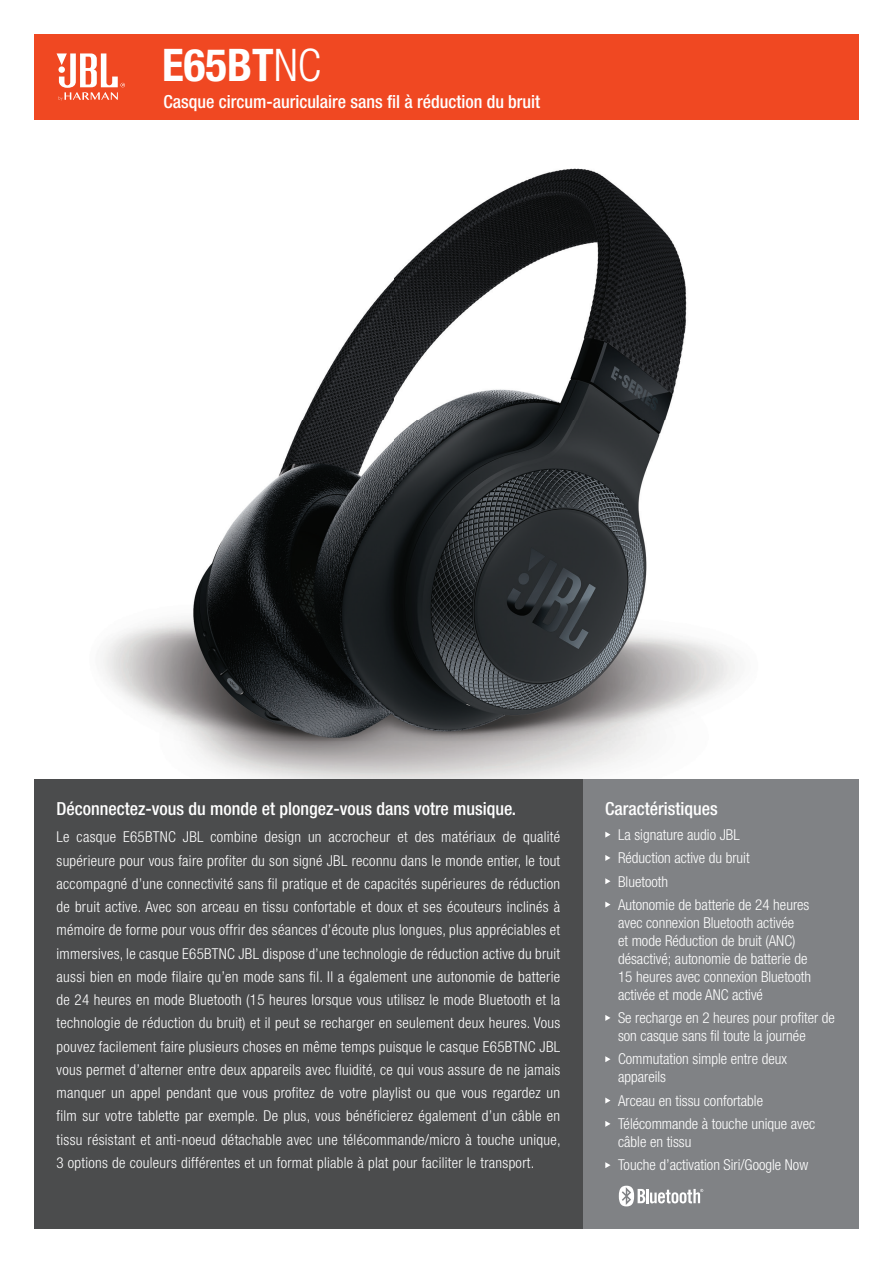
<style>
.page{position:relative;width:893px;height:1263px;background:#fff}
.page>*{position:absolute;margin:0;border:0;box-sizing:border-box;transform-origin:0 0}
.t1{font:700 condensed 45px "Helvetica Neue LT Pro";color:#fff}
.t2{font:500 condensed 18px "Helvetica Neue LT Pro";color:#fff}
.t3{font:300 condensed 15px/23.2px "Helvetica Neue LT Pro";color:#fff}
.s1{font-weight:300}
</style>
<div class="page">
<img style="left:34px;top:119px;width:825px;height:660px">
<div style="left:583px;top:779px;width:276px;height:450px;background:#808285"></div>
<svg style="left:605px;top:832px;width:5px;height:6px"></svg>
<svg style="left:605px;top:855px;width:5px;height:6px"></svg>
<svg style="left:605px;top:878px;width:5px;height:6px"></svg>
<svg style="left:605px;top:901px;width:5px;height:6px"></svg>
<svg style="left:605px;top:1015px;width:5px;height:6px"></svg>
<svg style="left:605px;top:1056px;width:5px;height:6px"></svg>
<svg style="left:605px;top:1097px;width:5px;height:6px"></svg>
<svg style="left:605px;top:1121px;width:5px;height:6px"></svg>
<svg style="left:605px;top:1162px;width:5px;height:6px"></svg>
<div style="left:34px;top:34px;width:825px;height:85px;background:#f04822"></div>
<div style="left:34px;top:779px;width:549px;height:450px;background:#4b4c4d"></div>
<svg style="left:57px;top:53px;width:68px;height:48px"></svg>
<svg style="left:619px;top:1186px;width:84px;height:20px"></svg>
<h1 class="t1" style="left:162px;top:37px;width:160px">E65BT<span class="s1">NC</span></h1>
<p class="t2" style="left:163px;top:90px;width:378px">Casque circum-auriculaire sans fil à réduction du bruit</p>
<p class="t2" style="left:57px;top:798px;width:461px">Déconnectez-vous du monde et plongez-vous dans votre musique.</p>
<p class="t3" style="left:57px;top:825px;width:506px;text-align:justify">Le casque E65BTNC JBL combine design un accrocheur et des matériaux de qualité supérieure pour vous faire profiter du son signé JBL reconnu dans le monde entier, le tout accompagné d’une connectivité sans fil pratique et de capacités supérieures de réduction de bruit active. Avec son arceau en tissu confortable et doux et ses écouteurs inclinés à mémoire de forme pour vous offrir des séances d’écoute plus longues, plus appréciables et immersives, le casque E65BTNC JBL dispose d’une technologie de réduction active du bruit aussi bien en mode filaire qu’en mode sans fil. Il a également une autonomie de batterie de 24 heures en mode Bluetooth (15 heures lorsque vous utilisez le mode Bluetooth et la technologie de réduction du bruit) et il peut se recharger en seulement deux heures. Vous pouvez facilement faire plusieurs choses en même temps puisque le casque E65BTNC JBL vous permet d’alterner entre deux appareils avec fluidité, ce qui vous assure de ne jamais manquer un appel pendant que vous profitez de votre playlist ou que vous regardez un film sur votre tablette par exemple. De plus, vous bénéficierez également d’un câble en tissu résistant et anti-noeud détachable avec une télécommande/micro à touche unique, 3 options de couleurs différentes et un format pliable à plat pour faciliter le transport.</p>
<p class="t2" style="left:605px;top:798px;width:114px">Caractéristiques</p>
<p class="t3" style="left:618px;top:823px;width:193px">La signature audio JBL<br>Réduction active du bruit<br>Bluetooth<br>Autonomie de batterie de 24 heures</p>
<p class="t3" style="left:618px;top:913px;width:194px;line-height:18px">avec connexion Bluetooth activée<br>et mode Réduction de bruit (ANC) désactivé; autonomie de batterie de<br>15 heures avec connexion Bluetooth activée et mode ANC activé</p>
<p class="t3" style="left:618px;top:1009px;width:218px;line-height:18px">Se recharge en 2 heures pour profiter de son casque sans fil toute la journée</p>
<p class="t3" style="left:618px;top:1050px;width:170px;line-height:18px">Commutation simple entre deux appareils</p>
<p class="t3" style="left:618px;top:1089px;width:199px">Arceau en tissu confortable<br>Télécommande à touche unique avec</p>
<p class="t3" style="left:618px;top:1130px;width:192px">câble en tissu<br>Touche d’activation Siri/Google Now</p>
</div>
